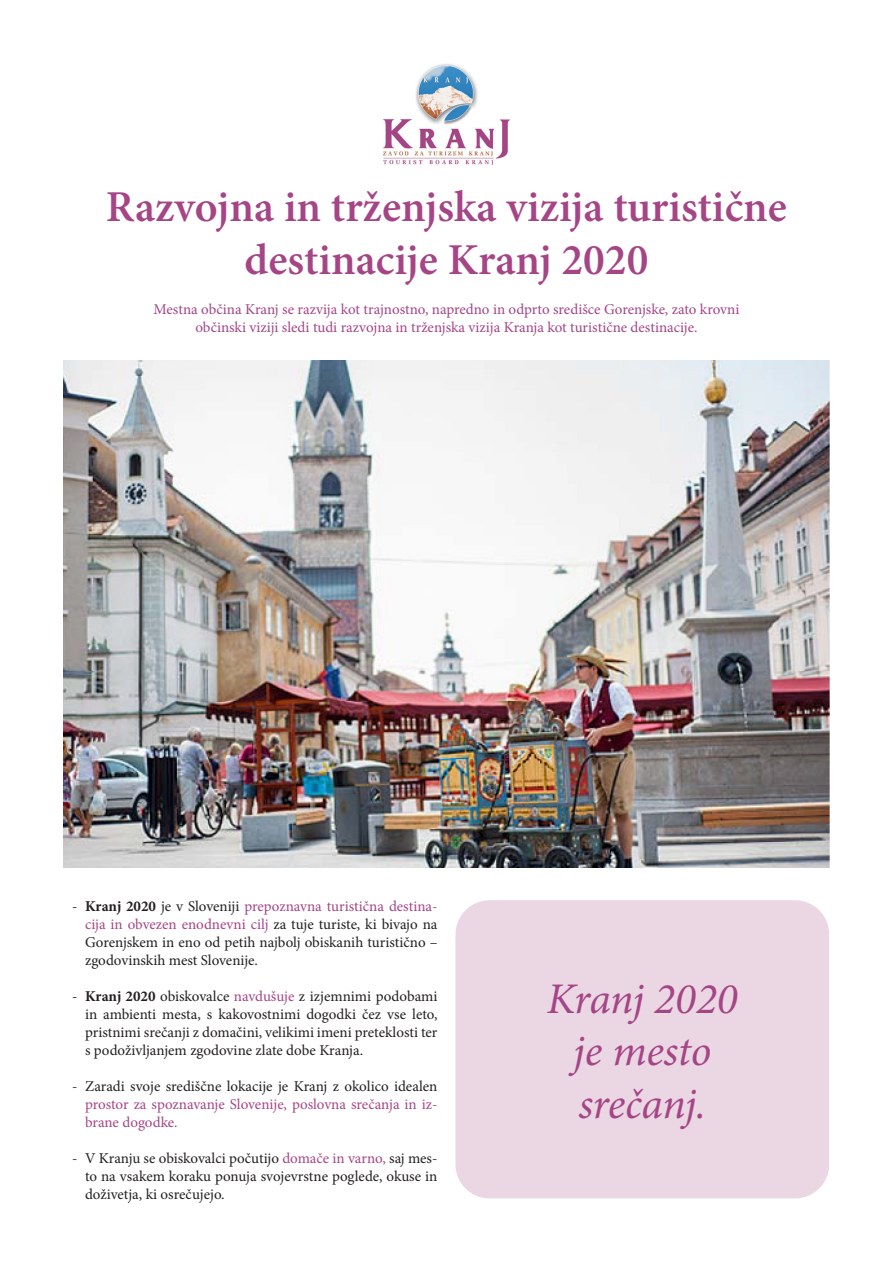
<style>
.page{position:relative;width:893px;height:1263px;background:#fff}
.page>*{position:absolute;margin:0;border:0;box-sizing:border-box;transform-origin:0 0}
.t1{font:600 44.1px "Minion Pro";color:#a54586}
.t2{font:italic 43.8px "Minion Pro";letter-spacing:-.01em;color:#a44586}
.t3{font:15px/18px "Minion Pro";color:#231f20;text-align:justify}
.t4{font:15px "Minion Pro";color:#a44586}
.t5{font:15px/18px "Minion Pro";color:#a54586;text-align:justify}
.s1{font-weight:700}
.s2{color:#a54586}
.s3{color:#231f20}
</style>
<div class="page">
<img style="left:383px;top:64px;width:127px;height:101px">
<div style="left:455px;top:900px;width:374px;height:298px;background:#ebd6e4;border-radius:34px"></div>
<img style="left:64px;top:361px;width:765px;height:506px">
<p class="t1" style="left:106px;top:177px;width:682px">Razvojna in trženjska vizija turistične</p>
<p class="t1" style="left:245px;top:229px;width:405px">destinacije Kranj 2020</p>
<p class="t4" style="left:154px;top:299px;width:587px">Mestna občina Kranj se razvija kot trajnostno, napredno in odprto središce Gorenjske, zato krovni</p>
<p class="t4" style="left:195px;top:317px;width:504px">občinski viziji sledi tudi razvojna in trženjska vizija Kranja kot turistične destinacije.</p>
<p class="t3" style="left:85px;top:897px;width:354px;text-indent:-13px">- <span class="s1">Kranj 2020</span> je v Sloveniji <span class="s2">prepoznavna turistična destina&shy;cija in obvezen enodnevni cilj</span> za tuje turiste, ki bivajo na Gorenjskem in eno od petih najbolj obiskanih turistično – zgodovinskih mest Slovenije.</p>
<p class="t3" style="left:85px;top:987px;width:354px;text-indent:-13px">- <span class="s1">Kranj 2020</span> obiskovalce <span class="s2">navdušuje</span> z izjemnimi podobami in ambienti mesta, s kakovostnimi dogodki čez vse leto, pristnimi srečanji z domačini, velikimi imeni preteklosti ter s podoživljanjem zgodovine zlate dobe Kranja.</p>
<p class="t5" style="left:85px;top:1077px;width:354px;text-indent:-13px"><span class="s3">- Zaradi svoje središčne lokacije je Kranj z okolico idealen </span>prostor za spoznavanje Slovenije, poslovna srečanja in iz&shy;brane dogodke.</p>
<p class="t3" style="left:85px;top:1149px;width:354px;text-indent:-13px">- V Kranju se obiskovalci počutijo <span class="s2">domače in varno,</span> saj mes&shy;to na vsakem koraku ponuja svojevrstne poglede, okuse in doživetja, ki osrečujejo.</p>
<p class="t2" style="left:547px;top:969px;width:192px">Kranj 2020</p>
<p class="t2" style="left:573px;top:1021px;width:140px">je mesto</p>
<p class="t2" style="left:578px;top:1074px;width:129px">srečanj.</p>
</div>
